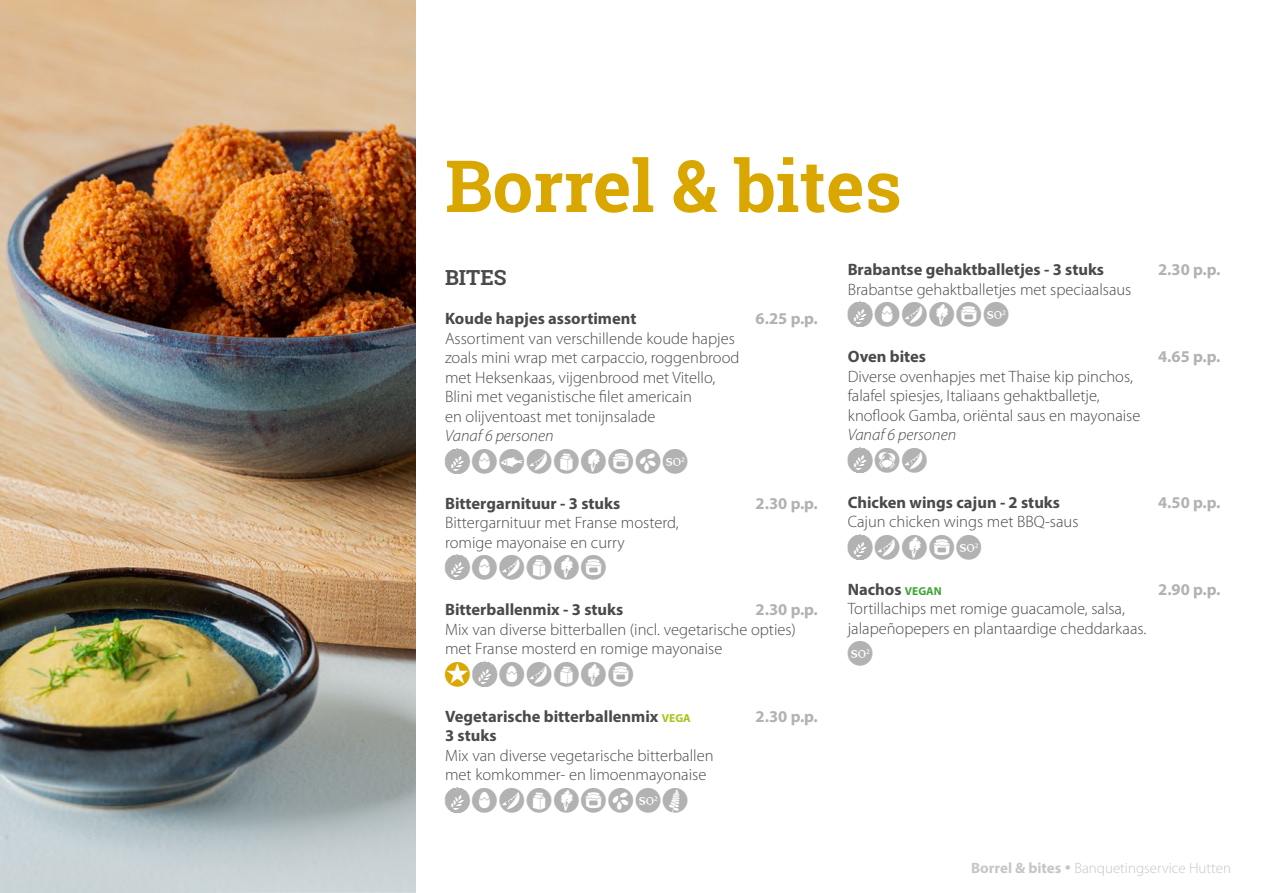
<style>
.page{position:relative;width:1263px;height:893px;background:#fff}
.page>*{position:absolute;margin:0;border:0;box-sizing:border-box;transform-origin:0 0}
.t1{font:700 72px "Roboto Slab";color:#d9a700}
.t2{font:24.75px "allergenen iconen";letter-spacing:.1em;color:#b3b2b2}
.t3{font:700 21px "Roboto Slab";color:#4a4a49}
.t4{font:300 16.5px/19.5px "Myriad Pro";color:#4a4a49}
.t5{font:700 16.5px "Myriad Pro";color:#4a4a49}
.t6{font:700 16.5px "Myriad Pro";color:#b3b2b2}
.t7{font:italic 300 16.5px "Myriad Pro";color:#4a4a49}
.t8{font:300 15px "Myriad Pro";color:#c6c6c6}
.s1{color:#d9a700}
.s2{font-size:11.55px;color:#a2c617}
.s3{font-size:11.55px;color:#3fa535}
.s4{font-weight:700}
</style>
<div class="page">
<img style="left:0;top:0;width:415px;height:893px">
<h1 class="t1" style="left:445px;top:137px;width:458px">Borrel &amp; bites</h1>
<p class="t3" style="left:445px;top:263px;width:63px">BITES</p>
<p class="t5" style="left:445px;top:308px;width:193px">Koude hapjes assortiment</p>
<p class="t6" style="left:756px;top:308px;width:64px">6.25 p.p.</p>
<p class="t4" style="left:445px;top:328px;width:296px">Assortiment van verschillende koude hapjes zoals mini wrap met carpaccio, roggenbrood met Heksenkaas, vijgenbrood met Vitello, Blini met veganistische filet americain<br>en olijventoast met tonijnsalade</p>
<p class="t7" style="left:445px;top:427px;width:110px">Vanaf 6 personen</p>
<h2 class="t2" style="left:445px;top:448px;width:244px">GEVYMIOSF</h2>
<p class="t5" style="left:445px;top:492px;width:177px">Bittergarnituur - 3 stuks</p>
<p class="t6" style="left:756px;top:492px;width:64px">2.30 p.p.</p>
<p class="t4" style="left:445px;top:513px;width:235px">Bittergarnituur met Franse mosterd, romige mayonaise en curry</p>
<h2 class="t2" style="left:445px;top:555px;width:162px">GEYMIO</h2>
<p class="t5" style="left:445px;top:599px;width:180px">Bitterballenmix - 3 stuks</p>
<p class="t6" style="left:756px;top:599px;width:64px">2.30 p.p.</p>
<p class="t4" style="left:445px;top:619px;width:352px">Mix van diverse bitterballen (incl. vegetarische opties) met Franse mosterd en romige mayonaise</p>
<h2 class="t2" style="left:445px;top:661px;width:190px"><span class="s1">H</span>GEYMIO</h2>
<p class="t5" style="left:445px;top:705px;width:247px">Vegetarische bitterballenmix <span class="s2">VEGA</span></p>
<p class="t6" style="left:756px;top:705px;width:64px">2.30 p.p.</p>
<p class="t5" style="left:445px;top:725px;width:53px">3 stuks</p>
<p class="t4" style="left:445px;top:745px;width:270px">Mix van diverse vegetarische bitterballen met komkommer- en limoenmayonaise</p>
<h2 class="t2" style="left:445px;top:787px;width:244px">GEYMIOSFL</h2>
<p class="t5" style="left:848px;top:259px;width:258px">Brabantse gehaktballetjes - 3 stuks</p>
<p class="t6" style="left:1158px;top:259px;width:64px">2.30 p.p.</p>
<p class="t4" style="left:848px;top:279px;width:285px">Brabantse gehaktballetjes met speciaalsaus</p>
<h2 class="t2" style="left:848px;top:302px;width:162px">GEYIOF</h2>
<p class="t5" style="left:848px;top:346px;width:80px">Oven bites</p>
<p class="t6" style="left:1158px;top:346px;width:64px">4.65 p.p.</p>
<p class="t4" style="left:848px;top:366px;width:294px">Diverse ovenhapjes met Thaise kip pinchos, falafel spiesjes, Italiaans gehaktballetje, knoflook Gamba, oriëntal saus en mayonaise</p>
<p class="t7" style="left:848px;top:426px;width:110px">Vanaf 6 personen</p>
<h2 class="t2" style="left:848px;top:448px;width:81px">GKY</h2>
<p class="t5" style="left:848px;top:492px;width:214px">Chicken wings cajun - 2 stuks</p>
<p class="t6" style="left:1158px;top:492px;width:64px">4.50 p.p.</p>
<p class="t4" style="left:848px;top:512px;width:232px">Cajun chicken wings met BBQ-saus</p>
<h2 class="t2" style="left:848px;top:535px;width:135px">GYIOF</h2>
<p class="t5" style="left:848px;top:579px;width:96px">Nachos <span class="s3">VEGAN</span></p>
<p class="t6" style="left:1158px;top:579px;width:64px">2.90 p.p.</p>
<p class="t4" style="left:848px;top:599px;width:300px">Tortillachips met romige guacamole, salsa, jalapeñopepers en plantaardige cheddarkaas.</p>
<h2 class="t2" style="left:848px;top:641px;width:26px">F</h2>
<p class="t8" style="left:971px;top:859px;width:262px"><span class="s4">Borrel &amp; bites</span> • Banquetingservice Hutten</p>
</div>
